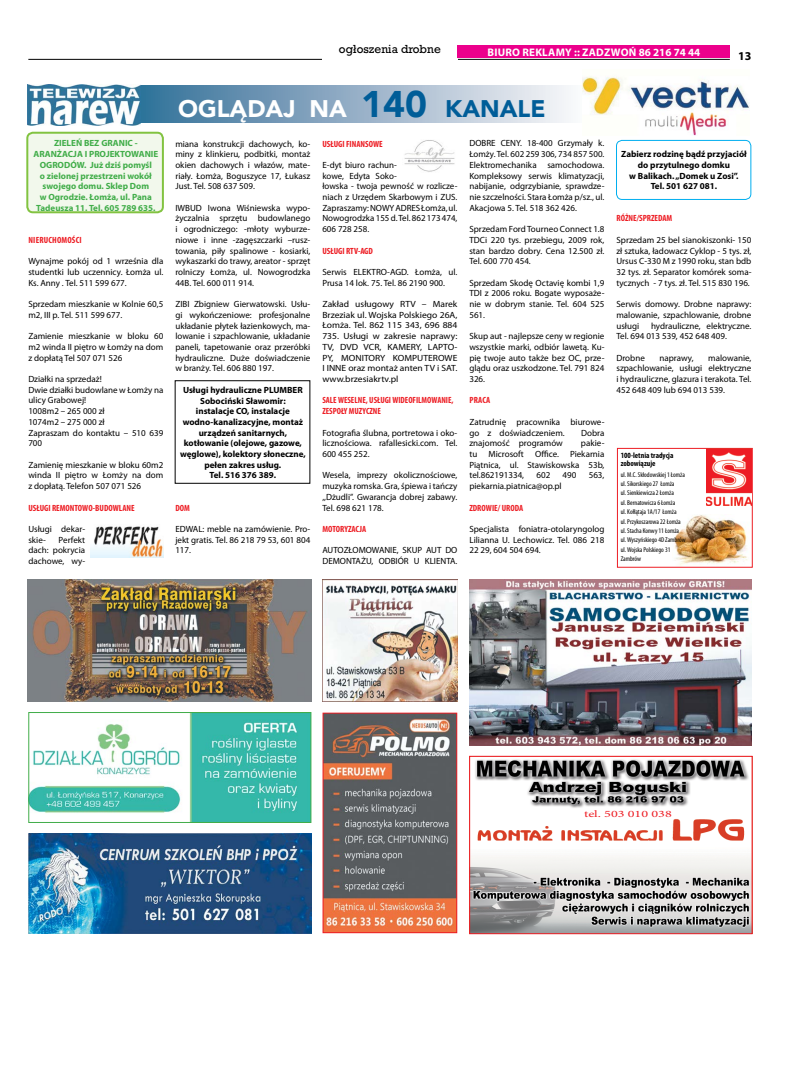
<style>
.page{position:relative;width:794px;height:1092px;background:#fff}
.page>*{position:absolute;margin:0;border:0;box-sizing:border-box;transform-origin:0 0}
.t1{font:900 24px "Avenir";color:#fff}
.t2{font:700 12px "Myriad Pro";color:#000}
.t3{font:700 11px "Myriad Pro";letter-spacing:.02em;color:#fff}
.t4{font:11px "Rockwell";color:#000}
.t5{font:9.7px "Minion Pro";color:#ed1d24;scale:1.46 1}
.t6{font:9px/10.7px "Myriad Pro";color:#000;text-align:justify}
.t7{font:700 9px/10.7px "Myriad Pro";color:#000;text-align:center}
.t8{font:9px/10.7px "Myriad Pro";color:#000;text-align:justify;scale:1.06 1}
.t9{font:700 9px/10.7px "Myriad Pro";color:#41ad49;text-align:center}
.t10{font:700 condensed 9px/10.7px "Myriad Pro";color:#ed1d24}
.t11{font:700 condensed 9px "Myriad Pro";letter-spacing:.02em;color:#ed1d24}
.t12{font:700 condensed 8px/8.4px "Myriad Pro";color:#000}
.t13{font:condensed 7px/9.4px "Myriad Pro";color:#000}
.s1{font-size:37px;color:#005d98}
.s2{color:#005d98}
</style>
<div class="page">
<hr style="left:28px;top:59px;width:702px;height:1px;background:#000">
<div style="left:322px;top:45px;width:136px;height:17px;background:#fff"></div>
<div style="left:458px;top:45px;width:272px;height:13px;background:#ec008c"></div>
<div style="left:27px;top:133px;width:136px;height:79px;background:#f2f8ec;border-radius:6px"></div>
<div style="left:26px;top:132px;width:138px;height:81px;border:2px solid #82c341;border-radius:6px"></div>
<img style="left:471px;top:759px;width:279px;height:172px">
<div style="left:469px;top:756px;width:283px;height:177px;border:1px solid #ed1d24"></div>
<img style="left:404px;top:140px;width:51px;height:32px">
<div style="left:140px;top:86px;width:448px;height:37px;background:linear-gradient(to right,#336f98,#fff8fb)"></div>
<img style="left:582px;top:76px;width:167px;height:60px">
<img style="left:27px;top:85px;width:113px;height:41px">
<img style="left:91px;top:526px;width:72px;height:32px">
<img style="left:30px;top:714px;width:279px;height:106px">
<div style="left:28px;top:712px;width:283px;height:110px;border:1px solid #41ad49"></div>
<div style="left:616px;top:140px;width:135px;height:60px;border:1px solid #00aeef;border-radius:6px"></div>
<img style="left:28px;top:833px;width:283px;height:100px">
<img style="left:325px;top:714px;width:130px;height:216px">
<div style="left:323px;top:712px;width:134px;height:220px;border:1px solid #ed1d24"></div>
<img style="left:674px;top:515px;width:74px;height:50px">
<div style="left:617px;top:448px;width:136px;height:119px;border:1px solid #ed1d24"></div>
<img style="left:706px;top:448px;width:46px;height:57px">
<img style="left:322px;top:580px;width:136px;height:121px">
<img style="left:28px;top:580px;width:283px;height:121px">
<img style="left:469px;top:580px;width:282px;height:165px">
<p class="t4" style="left:339px;top:43px;width:103px">ogłoszenia drobne</p>
<p class="t3" style="left:487px;top:45px;width:214px">BIURO REKLAMY :: ZADZWOŃ 86 216 74 44</p>
<h2 class="t2" style="left:738px;top:48px;width:15px">13</h2>
<p class="t9" style="left:33px;top:138px;width:126px">ZIELEŃ BEZ GRANIC -<br>ARANŻACJA I PROJEKTOWANIE<br>OGRODÓW. Już dziś pomyśl<br>o zielonej przestrzeni wokół swojego domu. Sklep Dom<br>w Ogrodzie. Łomża, ul. Pana<br>Tadeusza 11. Tel. 605 789 635.</p>
<p class="t11" style="left:28px;top:234px;width:55px">NIERUCHOMOŚCI</p>
<p class="t6" style="left:28px;top:256px;width:136px">Wynajme pokój od 1 września dla studentki lub uczennicy. Łomża ul.<br>Ks. Anny . Tel. 511 599 677.</p>
<p class="t6" style="left:28px;top:298px;width:136px">Sprzedam mieszkanie w Kolnie 60,5 m2, III p. Tel. 511 599 677.</p>
<p class="t6" style="left:28px;top:331px;width:136px">Zamienie mieszkanie w bloku 60 m2 winda II piętro w Łomży na dom z dopłatą Tel 507 071 526</p>
<p class="t6" style="left:28px;top:373px;width:136px;text-align:left">Działki na sprzedaż!<br>Dwie działki budowlane w Łomży na ulicy Grabowej!<br>1008m2 – 265 000 zł<br>1074m2 – 275 000 zł<br>Zapraszam do kontaktu – 510 639<br>700</p>
<p class="t6" style="left:28px;top:459px;width:136px">Zamienię mieszkanie w bloku 60m2 winda II piętro w Łomży na dom z dopłatą. Telefon 507 071 526</p>
<p class="t10" style="left:28px;top:502px;width:108px">USŁUGI REMONTOWO-BUDOWLANE</p>
<p class="t6" style="left:28px;top:523px;width:58px">Usługi dekar&shy;skie-</p>
<p class="t6" style="left:28px;top:534px;width:58px;text-indent:30px">Perfekt dach: pokrycia dachowe, wy-</p>
<h1 class="t1" style="left:178px;top:88px;width:369px">OGLĄDAJ NA <span class="s1">140</span> <span class="s2">KANALE</span></h1>
<p class="t6" style="left:175px;top:138px;width:136px">miana konstrukcji dachowych, ko&shy;miny z klinkieru, podbitki, montaż okien dachowych i włazów, mate&shy;riały. Łomża, Boguszyce 17, Łukasz Just. Tel. 508 637 509.</p>
<p class="t6" style="left:175px;top:202px;width:136px">IWBUD Iwona Wiśniewska wypo&shy;życzalnia sprzętu budowlanego i ogrodniczego: -młoty wyburze&shy;niowe i inne -zagęszczarki –rusz&shy;towania, piły spalinowe - kosiarki, wykaszarki do trawy, areator - sprzęt rolniczy Łomża, ul. Nowogrodzka 44B. Tel. 600 011 914.</p>
<p class="t6" style="left:175px;top:298px;width:136px">ZIBI Zbigniew Gierwatowski. Usłu&shy;gi wykończeniowe: profesjonalne układanie płytek łazienkowych, ma&shy;lowanie i szpachlowanie, układanie paneli, tapetowanie oraz przeróbki hydrauliczne. Duże doświadczenie w branży. Tel. 606 880 197.</p>
<p class="t7" style="left:180px;top:384px;width:127px">Usługi hydrauliczne PLUMBER<br>Sobociński Sławomir: instalacje CO, instalacje wodno-kanalizacyjne, montaż urządzeń sanitarnych, kotłowanie (olejowe, gazowe, węglowe), kolektory słoneczne, pełen zakres usług.<br>Tel. 516 376 389.</p>
<p class="t10" style="left:175px;top:502px;width:16px">DOM</p>
<p class="t6" style="left:175px;top:523px;width:136px">EDWAL: meble na zamówienie. Pro&shy;jekt gratis. Tel. 86 218 79 53, 601 804<br>117.</p>
<p class="t10" style="left:322px;top:138px;width:62px">USŁUGI FINANSOWE</p>
<p class="t6" style="left:322px;top:159px;width:136px;text-align:left">E-dyt biuro rachun-<br>kowe, Edyta Soko-<br>łowska - twoja pewność w rozlicze&shy;niach z Urzędem Skarbowym i ZUS.<br>Zapraszamy: NOWY ADRES Łomża, ul.<br>Nowogrodzka 155 d. Tel. 862 173 474,<br>606 728 258.</p>
<p class="t10" style="left:322px;top:245px;width:52px">USŁUGI RTV-AGD</p>
<p class="t6" style="left:322px;top:266px;width:136px">Serwis ELEKTRO-AGD. Łomża, ul.<br>Prusa 14 lok. 75. Tel. 86 2190 900.</p>
<p class="t8" style="left:322px;top:298px;width:129px">Zakład usługowy RTV – Marek Brzeziak ul. Wojska Polskiego 26A, Łomża. Tel. 862 115 343, 696 884<br>735. Usługi w zakresie naprawy:<br>TV, DVD VCR, KAMERY, LAPTO-PY, MONITORY KOMPUTEROWE I INNE oraz montaż anten TV i SAT. www.brzesiakrtv.pl</p>
<p class="t10" style="left:322px;top:395px;width:133px">SALE WESELNE, USŁUGI WIDEOFILMOWANIE,<br>ZESPOŁY MUZYCZNE</p>
<p class="t6" style="left:322px;top:427px;width:136px">Fotografia ślubna, portretowa i oko&shy;licznościowa. rafallesicki.com. Tel.<br>600 455 252.</p>
<p class="t6" style="left:322px;top:470px;width:136px">Wesela, imprezy okolicznościowe, muzyka romska. Gra, śpiewa i tańczy ,,Dżudli”. Gwarancja dobrej zabawy.<br>Tel. 698 621 178.</p>
<p class="t10" style="left:322px;top:523px;width:45px">MOTORYZACJA</p>
<p class="t6" style="left:322px;top:544px;width:136px">AUTOZŁOMOWANIE, SKUP AUT DO<br>DEMONTAŻU, ODBIÓR U KLIENTA.</p>
<p class="t6" style="left:469px;top:138px;width:136px">DOBRE CENY. 18-400 Grzymały k.<br>Łomży. Tel. 602 259 306, 734 857 500.<br>Elektromechanika samochodowa.<br>Kompleksowy serwis klimatyzacji, nabijanie, odgrzybianie, sprawdze&shy;nie szczelności. Stara Łomża p/sz., ul.<br>Akacjowa 5. Tel. 518 362 426.</p>
<p class="t6" style="left:469px;top:223px;width:136px">Sprzedam Ford Tourneo Connect 1.8<br>TDCi 220 tys. przebiegu, 2009 rok, stan bardzo dobry. Cena 12.500 zł.<br>Tel. 600 770 454.</p>
<p class="t6" style="left:469px;top:277px;width:136px">Sprzedam Skodę Octavię kombi 1,9<br>TDI z 2006 roku. Bogate wyposaże&shy;nie w dobrym stanie. Tel. 604 525<br>561.</p>
<p class="t6" style="left:469px;top:331px;width:136px">Skup aut - najlepsze ceny w regionie wszystkie marki, odbiór lawetą. Ku&shy;pię twoje auto także bez OC, prze&shy;glądu oraz uszkodzone. Tel. 791 824<br>326.</p>
<p class="t10" style="left:469px;top:395px;width:22px">PRACA</p>
<p class="t6" style="left:469px;top:416px;width:136px">Zatrudnię pracownika biurowe&shy;go z doświadczeniem.</p>
<p class="t6" style="left:581px;top:427px;width:25px">Dobra</p>
<p class="t6" style="left:469px;top:438px;width:136px;text-indent:112px">pakie&shy;tu Microsoft Office. Piekarnia Piątnica, ul. Stawiskowska 53b, tel.862191334,</p>
<p class="t6" style="left:469px;top:438px;width:95px">znajomość programów</p>
<p class="t6" style="left:536px;top:470px;width:15px">602</p>
<p class="t6" style="left:562px;top:470px;width:15px">490</p>
<p class="t6" style="left:588px;top:470px;width:17px">563,</p>
<p class="t6" style="left:469px;top:480px;width:94px">piekarnia.piatnica@op.pl</p>
<p class="t10" style="left:469px;top:502px;width:55px">ZDROWIE/ URODA</p>
<p class="t6" style="left:469px;top:523px;width:136px">Specjalista foniatra-otolaryngolog Lilianna U. Lechowicz. Tel. 086 218<br>22 29, 604 504 694.</p>
<p class="t7" style="left:621px;top:148px;width:127px">Zabierz rodzinę bądź przyjaciół do przytulnego domku<br>w Balikach. „Domek u Zosi”.<br>Tel. 501 627 081.</p>
<p class="t10" style="left:616px;top:213px;width:57px">RÓŻNE/SPRZEDAM</p>
<p class="t6" style="left:616px;top:234px;width:136px">Sprzedam 25 bel sianokiszonki- 150 zł sztuka, ładowacz Cyklop - 5 tys. zł, Ursus C-330 M z 1990 roku, stan bdb 32 tys. zł. Separator komórek soma&shy;tycznych - 7 tys. zł. Tel. 515 830 196.</p>
<p class="t6" style="left:616px;top:298px;width:136px">Serwis domowy. Drobne naprawy: malowanie, szpachlowanie, drobne usługi</p>
<p class="t6" style="left:616px;top:320px;width:136px;text-indent:35px">hydrauliczne, elektryczne.<br>Tel. 694 013 539, 452 648 409.</p>
<p class="t6" style="left:616px;top:352px;width:30px">Drobne</p>
<p class="t6" style="left:659px;top:352px;width:36px">naprawy,</p>
<p class="t6" style="left:616px;top:352px;width:136px;text-indent:92px">malowanie, szpachlowanie, usługi elektryczne i hydrauliczne, glazura i terakota. Tel.<br>452 648 409 lub 694 013 539.</p>
<p class="t12" style="left:621px;top:450px;width:54px">100-letnia tradycja zobowiązuje</p>
<p class="t13" style="left:621px;top:469px;width:66px">ul. M.C. Skłodowskiej 1 Łomża ul. Sikorskiego 27 Łomża<br>ul. Sienkiewicza 2 Łomża<br>ul. Bernatowicza 6 Łomża<br>ul. Kołłątaja 1A/17 Łomża<br>ul. Przykoszarowa 22 Łomża ul. Stacha Konwy 11 Łomża ul. Wyszyńskiego 4D Zambrów ul. Wojska Polskiego 31<br>Zambrów</p>
<p class="t5" style="left:584px;top:807px;width:62px">tel. 503 010 038</p>
</div>
